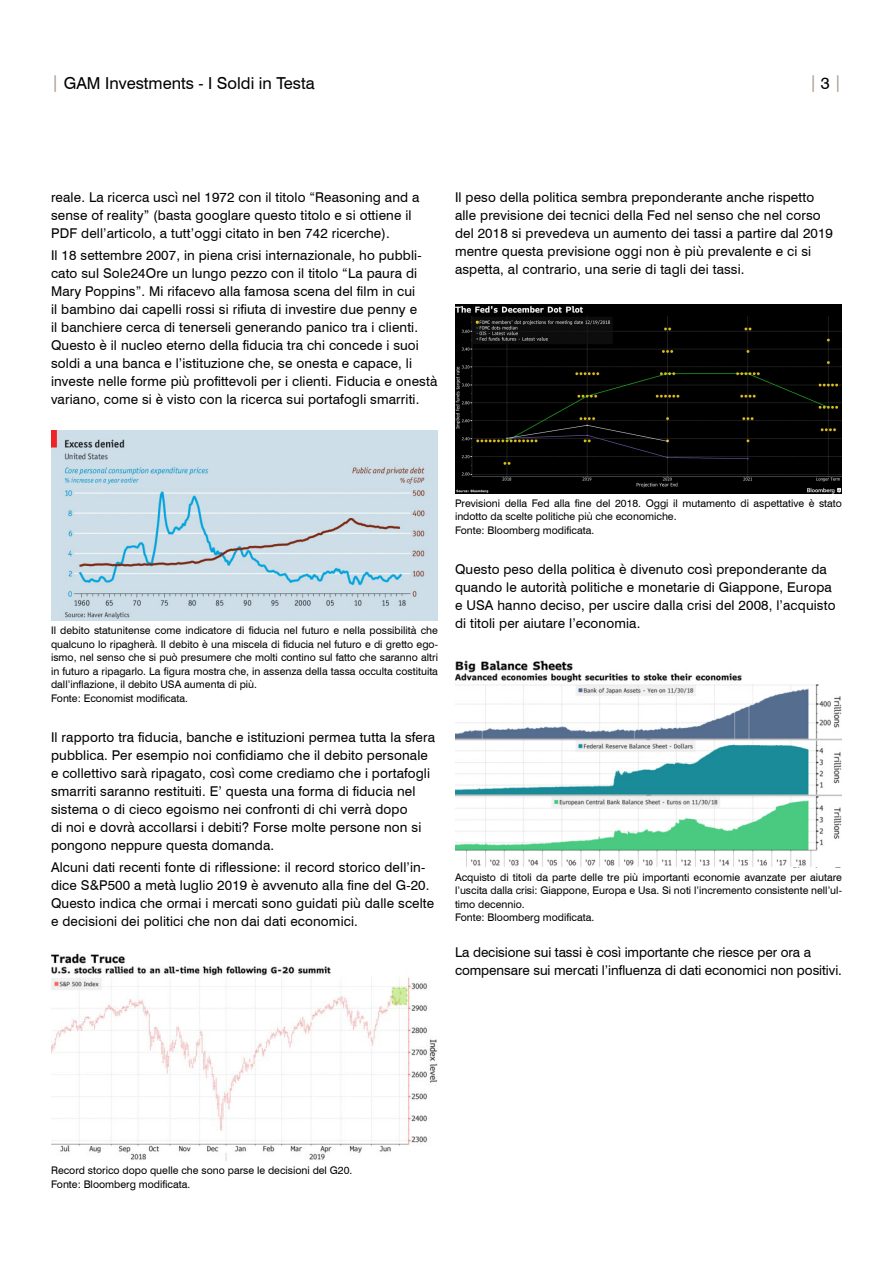
<style>
.page{position:relative;width:893px;height:1263px;background:#fff}
.page>*{position:absolute;margin:0;border:0;box-sizing:border-box;transform-origin:0 0}
.t1{font:16.5px "Swiss 721 BT";color:#000}
.t2{font:16.5px "Swiss 721 BT";color:#a69887}
.DISCLAIMER{font:13.5px/18px "Swiss 721 BT";letter-spacing:.01em;color:#000}
.DISCLAIMER-2{font:10.5px/13.5px "Swiss 721 BT";color:#000;text-align:justify}
.s1{color:#a69887}
.s2{color:#000}
</style>
<div class="page">
<img style="left:51px;top:431px;width:386px;height:190px">
<img style="left:51px;top:953px;width:386px;height:208px">
<img style="left:455px;top:305px;width:386px;height:188px">
<img style="left:455px;top:660px;width:386px;height:207px">
<p class="t1" style="left:51px;top:73px;width:265px"><span class="s1">|</span> GAM Investments - I Soldi in Testa</p>
<p class="t2" style="left:809px;top:72px;width:34px">| <span class="s2">3</span> |</p>
<p class="DISCLAIMER" style="left:51px;top:188px;width:370px">reale. La ricerca uscì nel 1972 con il titolo “Reasoning and a sense of reality” (basta googlare questo titolo e si ottiene il<br>PDF dell’articolo, a tutt’oggi citato in ben 742 ricerche).</p>
<p class="DISCLAIMER" style="left:51px;top:246px;width:388px">Il 18 settembre 2007, in piena crisi internazionale, ho pubbli&shy;cato sul Sole24Ore un lungo pezzo con il titolo “La paura di Mary Poppins”. Mi rifacevo alla famosa scena del film in cui<br>il bambino dai capelli rossi si rifiuta di investire due penny e<br>il banchiere cerca di tenerseli generando panico tra i clienti.<br>Questo è il nucleo eterno della fiducia tra chi concede i suoi soldi a una banca e l’istituzione che, se onesta e capace, li investe nelle forme più profittevoli per i clienti. Fiducia e onestà variano, come si è visto con la ricerca sui portafogli smarriti.</p>
<p class="DISCLAIMER" style="left:455px;top:188px;width:380px">Il peso della politica sembra preponderante anche rispetto alle previsione dei tecnici della Fed nel senso che nel corso del 2018 si prevedeva un aumento dei tassi a partire dal 2019 mentre questa previsione oggi non è più prevalente e ci si aspetta, al contrario, una serie di tagli dei tassi.</p>
<p class="DISCLAIMER-2" style="left:51px;top:623px;width:388px">Il debito statunitense come indicatore di fiducia nel futuro e nella possibilità che qualcuno lo ripagherà. Il debito è una miscela di fiducia nel futuro e di gretto ego&shy;ismo, nel senso che si può presumere che molti contino sul fatto che saranno altri in futuro a ripagarlo. La figura mostra che, in assenza della tassa occulta costituita dall’inflazione, il debito USA aumenta di più.</p>
<p class="DISCLAIMER-2" style="left:51px;top:691px;width:138px">Fonte: Economist modificata.</p>
<p class="DISCLAIMER" style="left:51px;top:728px;width:385px">Il rapporto tra fiducia, banche e istituzioni permea tutta la sfera pubblica. Per esempio noi confidiamo che il debito personale e collettivo sarà ripagato, così come crediamo che i portafogli smarriti saranno restituiti. E’ questa una forma di fiducia nel sistema o di cieco egoismo nei confronti di chi verrà dopo<br>di noi e dovrà accollarsi i debiti? Forse molte persone non si pongono neppure questa domanda.</p>
<p class="DISCLAIMER" style="left:51px;top:858px;width:385px">Alcuni dati recenti fonte di riflessione: il record storico dell’in&shy;dice S&amp;P500 a metà luglio 2019 è avvenuto alla fine del G-20.<br>Questo indica che ormai i mercati sono guidati più dalle scelte e decisioni dei politici che non dai dati economici.</p>
<p class="DISCLAIMER-2" style="left:455px;top:496px;width:388px">Previsioni della Fed alla fine del 2018. Oggi il mutamento di aspettative è stato indotto da scelte politiche più che economiche.</p>
<p class="DISCLAIMER-2" style="left:455px;top:523px;width:141px">Fonte: Bloomberg modificata.</p>
<p class="DISCLAIMER" style="left:455px;top:560px;width:382px">Questo peso della politica è divenuto così preponderante da quando le autorità politiche e monetarie di Giappone, Europa e USA hanno deciso, per uscire dalla crisi del 2008, l’acquisto di titoli per aiutare l’economia.</p>
<p class="DISCLAIMER-2" style="left:455px;top:870px;width:388px">Acquisto di titoli da parte delle tre più importanti economie avanzate per aiutare l’uscita dalla crisi: Giappone, Europa e Usa. Si noti l’incremento consistente nell’ul&shy;timo decennio.</p>
<p class="DISCLAIMER-2" style="left:455px;top:911px;width:141px">Fonte: Bloomberg modificata.</p>
<p class="DISCLAIMER" style="left:455px;top:943px;width:388px">La decisione sui tassi è così importante che riesce per ora a compensare sui mercati l’influenza di dati economici non positivi.</p>
<p class="DISCLAIMER-2" style="left:51px;top:1163px;width:303px">Record storico dopo quelle che sono parse le decisioni del G20.</p>
<p class="DISCLAIMER-2" style="left:51px;top:1177px;width:141px">Fonte: Bloomberg modificata.</p>
</div>
